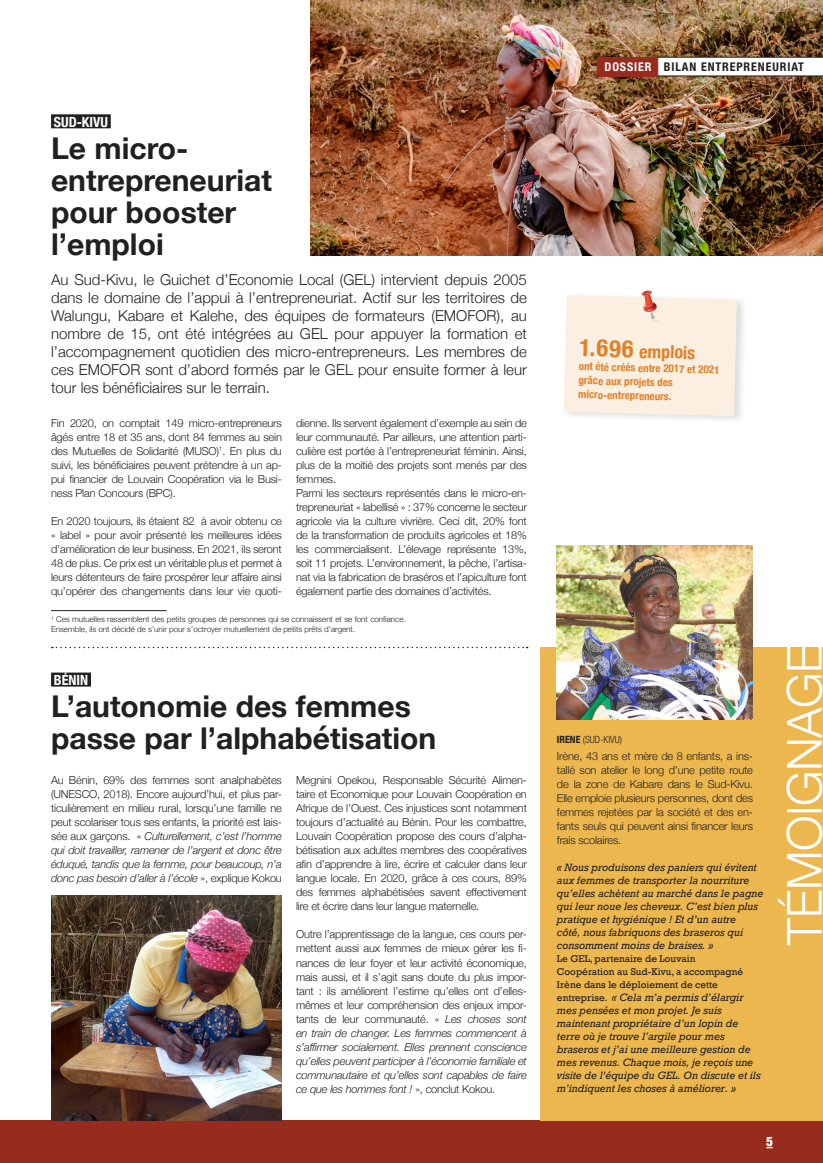
<style>
.page{position:relative;width:823px;height:1163px;background:#fff}
.page>*{position:absolute;margin:0;border:0;box-sizing:border-box;transform-origin:0 0}
.t1{font:300 48px "Helvetica Neue";letter-spacing:-.01em;color:#fff}
.t2{font:700 30px/32px "Helvetica Neue";color:#231f20}
.t3{font:700 condensed 24px "Helvetica Neue";color:#e18126}
.t4{font:700 condensed 18px "Helvetica Neue";color:#e18126}
.t5{font:300 15px/18px "Helvetica Neue";color:#231f20;text-align:justify}
.t6{font:700 condensed 14px "Helvetica Neue";color:#fff}
.t7{font:700 condensed 13px "Helvetica Neue LT Pro";color:#fff}
.Titre_rubrique{font:700 condensed 12px "Helvetica Neue LT Pro";letter-spacing:.075em;color:#231f20}
.Titre_rubrique-2{font:700 condensed 12px "Helvetica Neue LT Pro";letter-spacing:.075em;color:#fff}
.t8{font:300 11px/14px "Helvetica Neue";letter-spacing:-.015em;color:#231f20;text-align:justify}
.t9{font:700 condensed 11px/14px "Helvetica Neue";color:#e18126}
.t10{font:italic 10px/13px "Rockwell";color:#231f20}
.t11{font:300 condensed 10px "Helvetica Neue LT Pro";color:#231f20}
.t12{font:300 8px/10px "Helvetica Neue";color:#231f20}
.s1{font-style:italic}
.s2{font-family:"Helvetica Neue";font-weight:700}
.s3{font-style:normal}
</style>
<div class="page">
<div style="left:0;top:1120px;width:822px;height:42px;background:#972b1e"></div>
<img style="left:310px;top:0;width:512px;height:255px">
<div style="left:540px;top:646px;width:282px;height:474px;background:#ecb74f"></div>
<div style="left:51px;top:114px;width:60px;height:14px;background:#231f20"></div>
<div style="left:51px;top:672px;width:40px;height:14px;background:#231f20"></div>
<img style="left:556px;top:545px;width:195px;height:174px">
<img style="left:51px;top:895px;width:231px;height:225px">
<svg style="left:52px;top:646px;width:475px;height:2px"></svg>
<hr style="left:51px;top:610px;width:115px;height:1px;background:#231f20">
<div style="left:562px;top:292px;width:185px;height:132px;background:#231f20;opacity:.15"></div>
<svg style="left:563px;top:290px;width:173px;height:126px;background:#faeee2"></svg>
<div style="left:596px;top:57px;width:60px;height:19px;background:#972b1e"></div>
<svg style="left:656px;top:57px;width:166px;height:19px"></svg>
<p class="t6" style="left:54px;top:110px;width:55px">SUD-KIVU</p>
<p class="t2" style="left:51px;top:133px;width:222px">Le micro&shy;entrepreneuriat</p>
<p class="t2" style="left:51px;top:197px;width:187px">pour booster l’emploi</p>
<p class="t5" style="left:51px;top:270px;width:477px">Au Sud-Kivu, le Guichet d’Economie Local (GEL) intervient depuis 2005 dans le domaine de l’appui à l’entrepreneuriat. Actif sur les territoires de Walungu, Kabare et Kalehe, des équipes de formateurs (EMOFOR), au nombre de 15, ont été intégrées au GEL pour appuyer la formation et l’accompagnement quotidien des micro-entrepreneurs. Les membres de ces EMOFOR sont d’abord formés par le GEL pour ensuite former à leur tour les bénéficiaires sur le terrain.</p>
<p class="t8" style="left:51px;top:415px;width:232px">Fin 2020, on comptait 149 micro-entrepreneurs âgés entre 18 et 35 ans, dont 84 femmes au sein des Mutuelles de Solidarité (MUSO)<sup>1</sup>. En plus du suivi, les bénéficiaires peuvent prétendre à un ap&shy;pui financier de Louvain Coopération via le Busi&shy;ness Plan Concours (BPC).</p>
<p class="t8" style="left:51px;top:513px;width:232px">En 2020 toujours, ils étaient 82 à avoir obtenu ce « label » pour avoir présenté les meilleures idées d’amélioration de leur business. En 2021, ils seront 48 de plus. Ce prix est un véritable plus et permet à leurs détenteurs de faire prospérer leur affaire ainsi qu’opérer des changements dans leur vie quoti-</p>
<p class="t8" style="left:296px;top:415px;width:232px">dienne. Ils servent également d’exemple au sein de leur communauté. Par ailleurs, une attention parti&shy;culière est portée à l’entrepreneuriat féminin. Ainsi, plus de la moitié des projets sont menés par des femmes.</p>
<p class="t8" style="left:296px;top:485px;width:232px">Parmi les secteurs représentés dans le micro-en&shy;trepreneuriat « labellisé » : 37% concerne le secteur agricole via la culture vivrière. Ceci dit, 20% font de la transformation de produits agricoles et 18% les commercialisent. L’élevage représente 13%, soit 11 projets. L’environnement, la pêche, l’artisa&shy;nat via la fabrication de braséros et l’apiculture font également partie des domaines d’activités.</p>
<p class="t12" style="left:51px;top:613px;width:356px"><sup>1</sup> Ces mutuelles rassemblent des petits groupes de personnes qui se connaissent et se font confiance.<br>Ensemble, ils ont décidé de s’unir pour s’octroyer mutuellement de petits prêts d’argent.</p>
<p class="t6" style="left:54px;top:668px;width:36px">BÉNIN</p>
<p class="t2" style="left:51px;top:690px;width:361px">L’autonomie des femmes</p>
<p class="t2" style="left:51px;top:722px;width:386px">passe par l’alphabétisation</p>
<p class="t8" style="left:51px;top:772px;width:232px">Au Bénin, 69% des femmes sont analphabètes (UNESCO, 2018). Encore aujourd’hui, et plus par&shy;ticulièrement en milieu rural, lorsqu’une famille ne peut scolariser tous ses enfants, la priorité est lais&shy;sée aux garçons. « <span class="s1">Culturellement, c’est l’homme qui doit travailler, ramener de l’argent et donc être éduqué, tandis que la femme, pour beaucoup, n’a donc pas besoin d’aller à l’école</span> », explique Kokou</p>
<p class="t8" style="left:296px;top:772px;width:232px">Megnini Opekou, Responsable Sécurité Alimen&shy;taire et Economique pour Louvain Coopération en Afrique de l’Ouest. Ces injustices sont notamment toujours d’actualité au Bénin. Pour les combattre, Louvain Coopération propose des cours d’alpha&shy;bétisation aux adultes membres des coopératives afin d’apprendre à lire, écrire et calculer dans leur langue locale. En 2020, grâce à ces cours, 89% des femmes alphabétisées savent effectivement lire et écrire dans leur langue maternelle.</p>
<p class="t8" style="left:296px;top:926px;width:232px">Outre l’apprentissage de la langue, ces cours per&shy;mettent aussi aux femmes de mieux gérer les fi&shy;nances de leur foyer et leur activité économique, mais aussi, et il s’agit sans doute du plus impor&shy;tant : ils améliorent l’estime qu’elles ont d’elles&shy;mêmes et leur compréhension des enjeux impor&shy;tants de leur communauté. « <span class="s1">Les choses sont en train de changer. Les femmes commencent à s’affirmer socialement. Elles prennent conscience qu’elles peuvent participer à l’économie familiale et communautaire et qu’elles sont capables de faire ce que les hommes font !</span> », conclut Kokou.</p>
<p class="Titre_rubrique-2" style="left:604px;top:59px;width:48px">DOSSIER</p>
<p class="Titre_rubrique" style="left:663px;top:59px;width:141px">BILAN ENTREPRENEURIAT</p>
<p class="t3" style="left:579px;top:327px;width:56px;rotate:1deg">1.696</p>
<p class="t4" style="left:639px;top:336px;width:58px;rotate:2deg">emplois</p>
<p class="t9" style="left:578px;top:359px;width:142px;rotate:1deg">ont été créés entre 2017 et 2021</p>
<p class="t9" style="left:578px;top:372px;width:96px;rotate:1deg">grâce aux projets des micro-entrepreneurs.</p>
<p class="t11" style="left:556px;top:733px;width:67px"><span class="s2">IRENE</span> (SUD-KIVU)</p>
<p class="t8" style="left:556px;top:748px;width:197px">Irène, 43 ans et mère de 8 enfants, a ins&shy;tallé son atelier le long d’une petite route de la zone de Kabare dans le Sud-Kivu.<br>Elle emploie plusieurs personnes, dont des femmes rejetées par la société et des en&shy;fants seuls qui peuvent ainsi financer leurs frais scolaires.</p>
<p class="t10" style="left:556px;top:860px;width:208px">« Nous produisons des paniers qui évitent aux femmes de transporter la nourriture qu’elles achètent au marché dans le pagne qui leur noue les cheveux. C’est bien plus pratique et hygiénique ! Et d’un autre<br>côté, nous fabriquons des braseros qui consomment moins de braises. »</p>
<p class="t10" style="left:556px;top:951px;width:205px"><span class="s3">Le GEL, partenaire de Louvain<br>Coopération au Sud-Kivu, a accompagné Irène dans le déploiement de cette entreprise.</span> « Cela m’a permis d’élargir mes pensées et mon projet. Je suis maintenant propriétaire d’un lopin de terre où je trouve l’argile pour mes braseros et j’ai une meilleure gestion de mes revenus. Chaque mois, je reçois une visite de l'équipe du GEL. On discute et ils m’indiquent les choses à améliorer. »</p>
<p class="t1" style="left:765px;top:944px;width:302px;rotate:-90deg">TÉMOIGNAGE</p>
<p class="t7" style="left:765px;top:1133px;width:8px">5</p>
</div>
